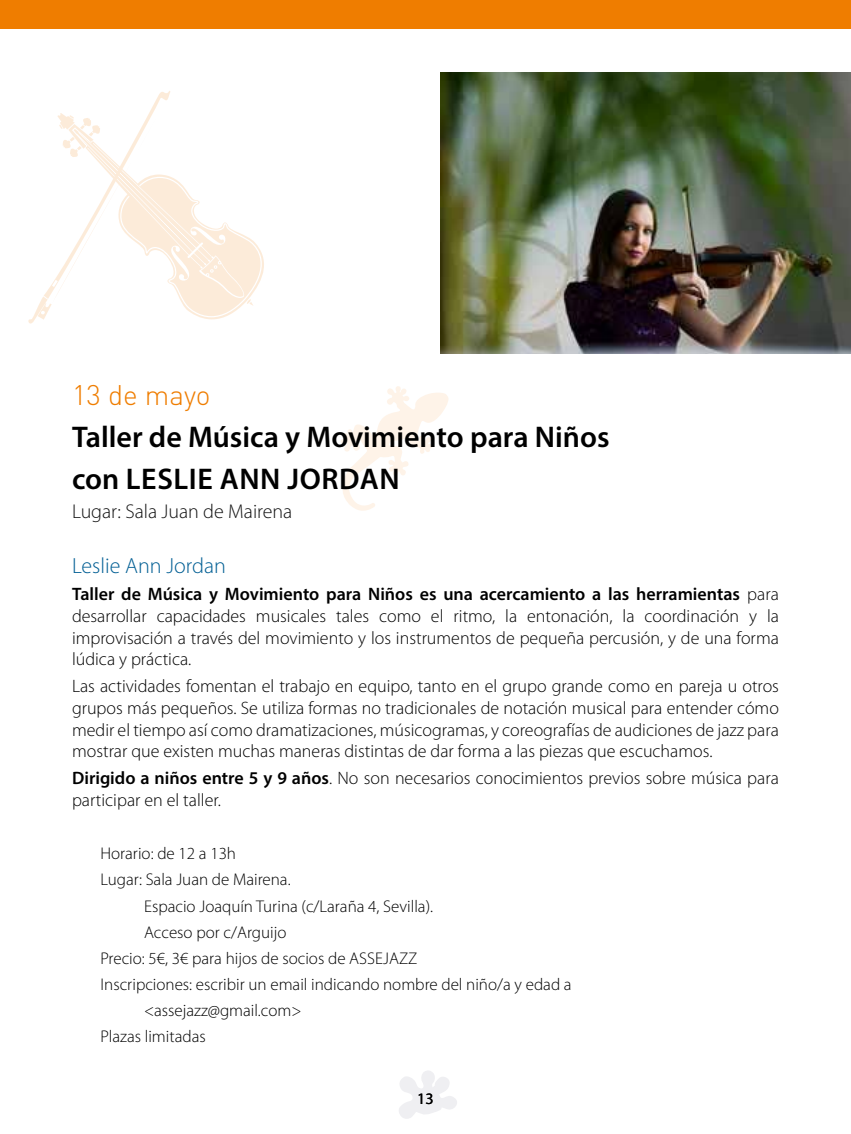
<style>
.page{position:relative;width:851px;height:1134px;background:#fff}
.page>*{position:absolute;margin:0;border:0;box-sizing:border-box;transform-origin:0 0}
.t1{font:600 30px/41.6px "Myriad Pro";color:#000}
.t2{font:300 28px "DIN";color:#ef7d00}
.t3{font:300 22px "Myriad Pro";color:#025f94}
.t4{font:300 20px "Myriad Pro";color:#131313}
.t5{font:300 18px/21.6px "Myriad Pro";color:#000;text-align:justify}
.t6{font:300 17px "Myriad Pro";color:#000}
.t7{font:16px "Myriad Pro";color:#000}
.s1{font-weight:600}
</style>
<div class="page">
<svg style="left:399px;top:1071px;width:58px;height:48px"></svg>
<svg style="left:28px;top:91px;width:142px;height:233px"></svg>
<svg style="left:57px;top:113px;width:207px;height:206px"></svg>
<svg style="left:340px;top:386px;width:108px;height:125px"></svg>
<img style="left:440px;top:72px;width:410px;height:281px">
<div style="left:0;top:0;width:850px;height:28px;background:#ef7d00"></div>
<h2 class="t2" style="left:72px;top:378px;width:140px">13 de mayo</h2>
<h1 class="t1" style="left:72px;top:415px;width:539px">Taller de Música y Movimiento para Niños con Leslie</h1>
<h1 class="t1" style="left:220px;top:457px;width:101px">Ann Jordan</h1>
<p class="t4" style="left:72px;top:501px;width:222px">Lugar: Sala Juan de Mairena</p>
<p class="t3" style="left:72px;top:554px;width:155px">Leslie Ann Jordan</p>
<p class="t5" style="left:72px;top:584px;width:708px"><span class="s1">Taller de Música y Movimiento para Niños es una acercamiento a las herramientas</span> para desarrollar capacidades musicales tales como el ritmo, la entonación, la coordinación y la improvisación a través del movimiento y los instrumentos de pequeña percusión, y de una forma lúdica y práctica.</p>
<p class="t5" style="left:72px;top:676px;width:708px">Las actividades fomentan el trabajo en equipo, tanto en el grupo grande como en pareja u otros grupos más pequeños. Se utiliza formas no tradicionales de notación musical para entender cómo medir el tiempo así como dramatizaciones, músicogramas, y coreografías de audiciones de jazz para mostrar que existen muchas maneras distintas de dar forma a las piezas que escuchamos.</p>
<p class="t5" style="left:72px;top:768px;width:708px"><span class="s1">Dirigido a niños entre 5 y 9 años</span>. No son necesarios conocimientos previos sobre música para participar en el taller.</p>
<p class="t6" style="left:100px;top:844px;width:137px">Horario: de 12 a 13h</p>
<p class="t6" style="left:100px;top:870px;width:192px">Lugar: Sala Juan de Mairena.</p>
<p class="t6" style="left:144px;top:896px;width:290px">Espacio Joaquín Turina (c/Laraña 4, Sevilla).</p>
<p class="t6" style="left:144px;top:922px;width:144px">Acceso por c/Arguijo</p>
<p class="t6" style="left:100px;top:949px;width:318px">Precio: 5€, 3€ para hijos de socios de ASSEJAZZ</p>
<p class="t6" style="left:100px;top:975px;width:472px">Inscripciones: escribir un email indicando nombre del niño/a y edad a</p>
<p class="t6" style="left:144px;top:1001px;width:159px">&lt;assejazz@gmail.com&gt;</p>
<p class="t6" style="left:100px;top:1027px;width:107px">Plazas limitadas</p>
<p class="t7" style="left:417px;top:1088px;width:18px">13</p>
</div>
